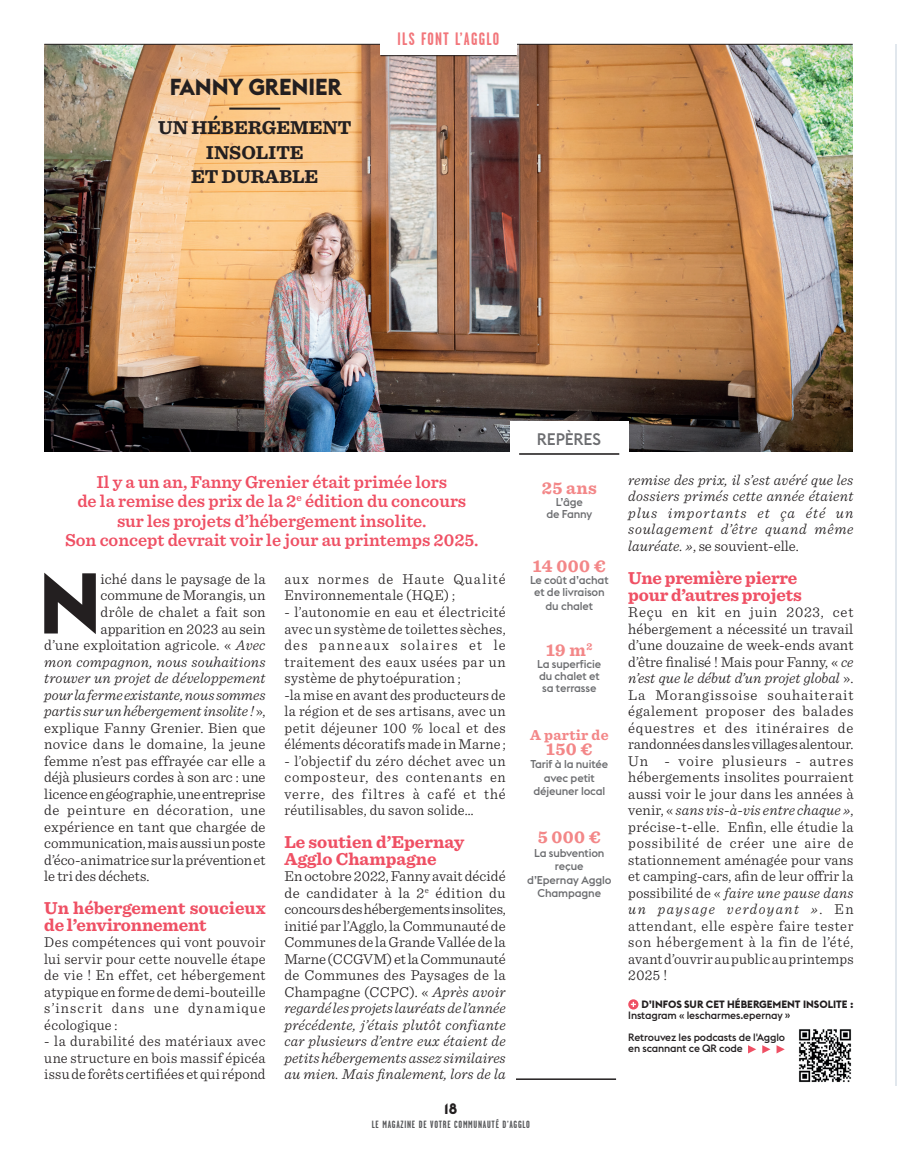
<style>
.page{position:relative;width:897px;height:1152px;background:#fff}
.page>*{position:absolute;margin:0;border:0;box-sizing:border-box;transform-origin:0 0}
.t1{font:700 84.75px "Euclid Flex";color:#231f20}
.t2{font:700 22.8px "Euclid Flex";letter-spacing:-.005em;color:#231f20}
.t3{font:700 19.5px/24.3px "Sentinel";letter-spacing:-.005em;color:#231f20;text-align:center}
.t4{font:600 18px/19.5px "Sentinel";color:#ef5064;text-align:center}
.t5{font:700 18px/16.5px "Sentinel";letter-spacing:-.01em;color:#ef5064}
.t6{font:700 18px "Sentinel";letter-spacing:.02em;color:#f38788}
.t7{font:700 18px "Garage Gothic";letter-spacing:.07em;color:#f2767b}
.t8{font:500 16.5px "Euclid Flex";letter-spacing:-.01em;color:#6c6d70}
.t9{font:300 15px/16.5px "Sentinel";letter-spacing:.015em;color:#231f20;text-align:justify}
.t10{font:italic 300 15px/16.5px "Sentinel";letter-spacing:.015em;color:#231f20;text-align:justify}
.t11{font:300 15px "Sentinel";letter-spacing:-.01em;color:#231f20}
.t12{font:italic 300 15px "Sentinel";letter-spacing:-.005em;color:#231f20}
.t13{font:300 15px "Sentinel";letter-spacing:-.005em;color:#231f20}
.t14{font:300 15px/16.5px "Sentinel";letter-spacing:.055em;color:#231f20}
.t15{font:300 15px "Sentinel";letter-spacing:.035em;color:#231f20}
.t16{font:700 15px "Sentinel";letter-spacing:.02em;color:#f38788}
.t17{font:700 15px "Euclid Flex";color:#231f20}
.t18{font:500 11.25px/13.5px "Euclid Flex";letter-spacing:-.01em;color:#6c6d70;text-align:center}
.t19{font:500 10.5px/21.9px "Euclid Flex";letter-spacing:-.01em;color:#231f20}
.t20{font:700 10.5px "Garage Gothic";letter-spacing:.07em;color:#57585a}
.t21{font:700 10.5px "Euclid Flex";color:#231f20}
.s1{font-style:normal}
.s2{font-style:italic}
</style>
<div class="page">
<img style="left:44px;top:45px;width:808px;height:406px">
<hr style="left:516px;top:1078px;width:100px;height:1px;background:#231f20">
<hr style="left:516px;top:1079px;width:100px;height:1px;background:#231f20">
<div style="left:510px;top:421px;width:118px;height:44px;background:#fff"></div>
<hr style="left:519px;top:453px;width:100px;height:1px;background:#231f20">
<hr style="left:519px;top:454px;width:100px;height:1px;background:#231f20">
<hr style="left:229px;top:108px;width:51px;height:2px;background:#231f20">
<svg style="left:628px;top:999px;width:10px;height:10px"></svg>
<svg style="left:630px;top:1001px;width:5px;height:6px"></svg>
<hr style="left:895px;top:44px;width:1px;height:1041px;background:#e1e7ed">
<hr style="left:516px;top:44px;width:336px;height:1px;background:#231f20">
<hr style="left:380px;top:55px;width:136px;height:1px;background:#231f20">
<hr style="left:44px;top:44px;width:337px;height:1px;background:#231f20">
<div style="left:380px;top:30px;width:136px;height:25px;background:#fff"></div>
<img style="left:799px;top:1029px;width:53px;height:53px">
<svg style="left:748px;top:1045px;width:8px;height:8px"></svg>
<svg style="left:762px;top:1045px;width:8px;height:8px"></svg>
<svg style="left:776px;top:1045px;width:8px;height:8px"></svg>
<h2 class="t2" style="left:170px;top:74px;width:173px">FANNY GRENIER</h2>
<h3 class="t3" style="left:158px;top:115px;width:194px">UN HÉBERGEMENT<br>INSOLITE<br>ET DURABLE</h3>
<p class="t7" style="left:397px;top:28px;width:103px">ILS FONT L’AGGLO</p>
<p class="t8" style="left:536px;top:430px;width:66px">REPÈRES</p>
<p class="t4" style="left:65px;top:471px;width:415px">Il y a un an, Fanny Grenier était primée lors<br>de la remise des prix de la 2<sup>e</sup> édition du concours sur les projets d’hébergement insolite.<br>Son concept devrait voir le jour au printemps 2025.</p>
<p class="t10" style="left:628px;top:470px;width:227px">remise des prix, il s’est avéré que les dossiers primés cette année étaient plus importants et ça été un soulagement d’être quand même lauréate. »<span class="s1">, se souvient-elle.</span></p>
<p class="t5" style="left:628px;top:569px;width:175px">Une première pierre pour d’autres projets</p>
<p class="t9" style="left:628px;top:602px;width:227px">Reçu en kit en juin 2023, cet hébergement a nécessité un travail d’une douzaine de week-ends avant d’être finalisé ! Mais pour Fanny, « <span class="s2">ce n’est que le début d’un projet global</span> ».<br>La Morangissoise souhaiterait également proposer des balades équestres et des itinéraires de randonnées dans les villages alentour.<br>Un - voire plusieurs - autres hébergements insolites pourraient aussi voir le jour dans les années à venir, « <span class="s2">sans vis-à-vis entre chaque »</span>, précise-t-elle. Enfin, elle étudie la possibilité de créer une aire de stationnement aménagée pour vans et camping-cars, afin de leur offrir la possibilité de « <span class="s2">faire une pause dans un paysage verdoyant »</span>. En attendant, elle espère faire tester son hébergement à la fin de l’été, avant d’ouvrir au public au printemps 2025 !</p>
<p class="t6" style="left:541px;top:473px;width:57px">25 ans</p>
<p class="t18" style="left:546px;top:496px;width:47px;line-height:12px">L’âge<br>de Fanny</p>
<p class="t6" style="left:533px;top:552px;width:74px">14 000 €</p>
<p class="t18" style="left:530px;top:574px;width:80px;line-height:12px">Le coût d’achat et de livraison</p>
<p class="t18" style="left:545px;top:599px;width:49px">du chalet</p>
<p class="t6" style="left:546px;top:635px;width:48px">19 m<sup>2</sup></p>
<p class="t18" style="left:537px;top:658px;width:66px;line-height:12px;text-align:left">La superficie du chalet et sa terrasse</p>
<p class="t16" style="left:530px;top:723px;width:80px">A partir de</p>
<p class="t6" style="left:546px;top:734px;width:48px">150 €</p>
<p class="t18" style="left:530px;top:757px;width:79px">Tarif à la nuitée avec petit déjeuner local</p>
<p class="t6" style="left:537px;top:823px;width:65px">5 000 €</p>
<p class="t18" style="left:527px;top:846px;width:86px">La subvention reçue<br>d’Epernay Agglo<br>Champagne</p>
<h1 class="t1" style="left:39px;top:554px;width:64px">N</h1>
<p class="t9" style="left:101px;top:569px;width:166px">iché dans le paysage de la</p>
<p class="t14" style="left:284px;top:569px;width:223px">aux normes de Haute Qualité<br>Environnementale (HQE) ;</p>
<p class="t9" style="left:284px;top:602px;width:223px;text-align:left">- l’autonomie en eau et électricité avec un système de toilettes sèches, des panneaux solaires et le traitement des eaux usées par un système de phytoépuration ;<br>-la mise en avant des producteurs de la région et de ses artisans, avec un petit déjeuner 100 % local et des éléments décoratifs made in Marne ;</p>
<p class="t9" style="left:284px;top:751px;width:223px">- l’objectif du zéro déchet avec un composteur, des contenants en verre, des filtres à café et thé réutilisables, du savon solide…</p>
<p class="t5" style="left:284px;top:833px;width:181px">Le soutien d’Epernay<br>Agglo Champagne</p>
<p class="t9" style="left:284px;top:866px;width:223px">En octobre 2022, Fanny avait décidé de candidater à la 2<sup>e</sup> édition du concours des hébergements insolites, initié par l’Agglo, la Communauté de Communes de la Grande Vallée de la Marne (CCGVM) et la Communauté de Communes des Paysages de la Champagne (CCPC). « <span class="s2">Après avoir regardé les projets lauréats de l’année précédente, j’étais plutôt confiante car plusieurs d’entre eux étaient de petits hébergements assez similaires au mien. Mais finalement, lors de la</span></p>
<p class="t9" style="left:101px;top:586px;width:166px">commune de Morangis, un</p>
<p class="t9" style="left:101px;top:602px;width:166px">drôle de chalet a fait son</p>
<p class="t13" style="left:101px;top:617px;width:166px">apparition en 2023 au sein</p>
<p class="t9" style="left:44px;top:635px;width:223px">d’une exploitation agricole. « <span class="s2">Avec</span></p>
<p class="t10" style="left:44px;top:652px;width:223px">mon compagnon, nous souhaitions</p>
<p class="t10" style="left:44px;top:668px;width:223px">trouver un projet de développement</p>
<p class="t12" style="left:44px;top:683px;width:223px">pour la ferme existante, nous sommes</p>
<p class="t12" style="left:44px;top:700px;width:223px">partis sur un hébergement insolite ! <span class="s1">»,</span></p>
<p class="t9" style="left:44px;top:718px;width:223px">explique Fanny Grenier. Bien que</p>
<p class="t9" style="left:44px;top:734px;width:223px">novice dans le domaine, la jeune</p>
<p class="t9" style="left:44px;top:751px;width:223px">femme n’est pas effrayée car elle a</p>
<p class="t11" style="left:44px;top:766px;width:223px">déjà plusieurs cordes à son arc : une</p>
<p class="t11" style="left:44px;top:782px;width:223px">licence en géographie, une entreprise</p>
<p class="t15" style="left:44px;top:799px;width:223px">de peinture en décoration, une</p>
<p class="t9" style="left:44px;top:817px;width:223px">expérience en tant que chargée de</p>
<p class="t9" style="left:44px;top:833px;width:223px">communication, mais aussi un poste</p>
<p class="t13" style="left:44px;top:848px;width:223px">d’éco-animatrice sur la prévention et</p>
<p class="t11" style="left:44px;top:865px;width:107px">le tri des déchets.</p>
<p class="t5" style="left:44px;top:899px;width:223px">Un hébergement soucieux de l’environnement</p>
<p class="t9" style="left:44px;top:932px;width:223px">Des compétences qui vont pouvoir lui servir pour cette nouvelle étape de vie ! En effet, cet hébergement atypique en forme de demi-bouteille s’inscrit dans une dynamique écologique :</p>
<p class="t9" style="left:44px;top:1031px;width:223px">- la durabilité des matériaux avec une structure en bois massif épicéa issu de forêts certifiées et qui répond</p>
<p class="t21" style="left:641px;top:998px;width:213px">D’INFOS SUR CET HÉBERGEMENT INSOLITE :</p>
<p class="t19" style="left:628px;top:1004px;width:164px">Instagram « lescharmes.epernay »<br>Retrouvez les podcasts de l'Agglo</p>
<p class="t19" style="left:628px;top:1037px;width:116px">en scannant ce QR code</p>
<p class="t17" style="left:444px;top:1100px;width:15px">18</p>
<p class="t20" style="left:371px;top:1117px;width:160px">LE MAGAZINE DE VOTRE COMMUNAUTÉ D’AGGLO</p>
</div>
